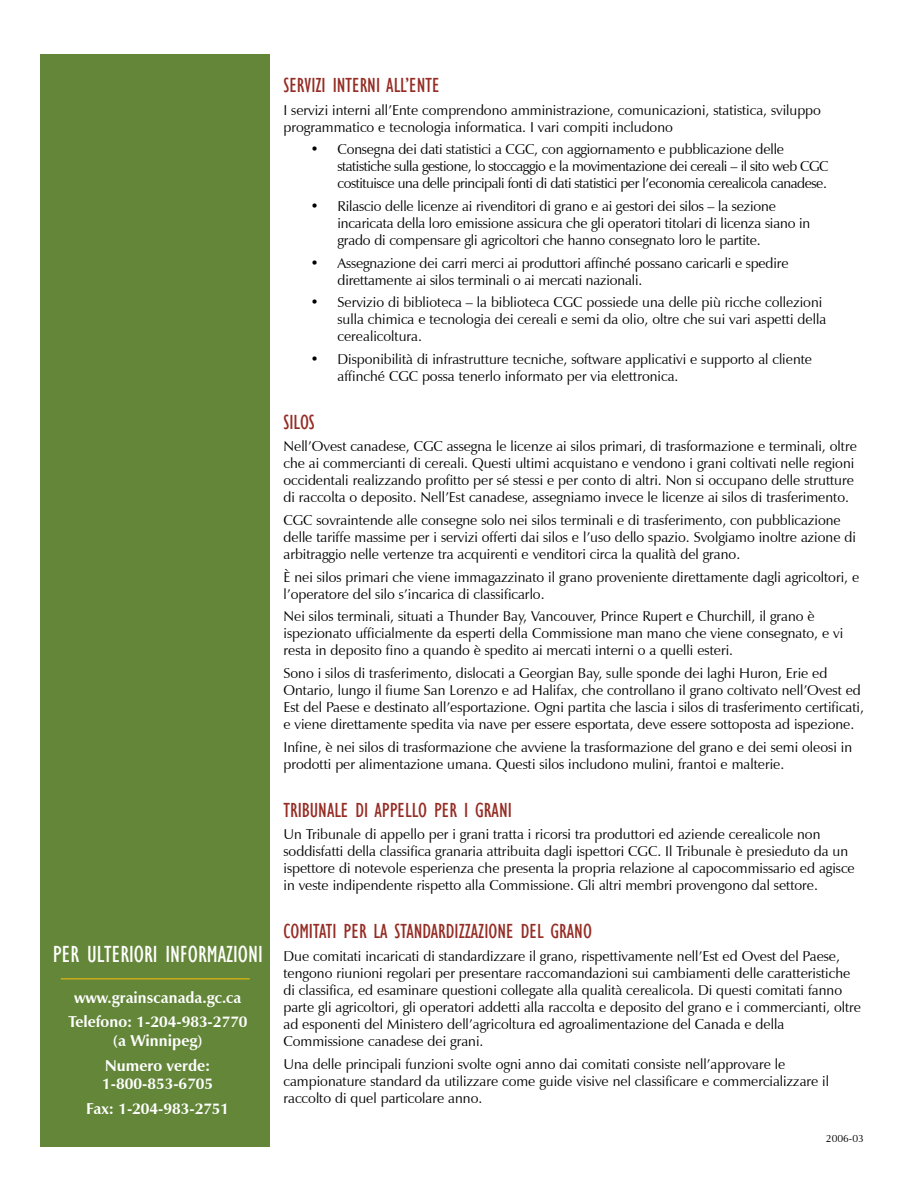
<style>
.page{position:relative;width:918px;height:1188px;background:#fff}
.page>*{position:absolute;margin:0;border:0;box-sizing:border-box;transform-origin:0 0}
.t1{font:condensed 24px "Gill Sans";color:#fff}
.t2{font:condensed 21px "Gill Sans";color:#952c24}
.t3{font:700 15.75px/24.3px "Zapf Humanist 601 BT";color:#fff;text-align:center}
.t4{font:14.25px/17.1px "Zapf Humanist 601 BT";color:#000}
.t5{font:14.25px/17.1px "Zapf Humanist 601 BT";letter-spacing:-.03em;color:#000}
.t6{font:10.5px "Zapf Humanist 601 BT";color:#000}
</style>
<div class="page">
<div style="left:40px;top:54px;width:230px;height:1093px;background:#638638"></div>
<hr style="left:61px;top:978px;width:189px;height:2px;background:#c9ac19">
<h1 class="t1" style="left:53px;top:941px;width:212px">PER ULTERIORI INFORMAZIONI</h1>
<p class="t3" style="left:68px;top:986px;width:181px">www.grainscanada.gc.ca<br>Telefono: 1-204-983-2770</p>
<p class="t3" style="left:105px;top:1029px;width:107px">(a Winnipeg)<br>Numero verde:</p>
<p class="t3" style="left:86px;top:1072px;width:144px">1-800-853-6705<br>Fax: 1-204-983-2751</p>
<h2 class="t2" style="left:284px;top:74px;width:158px">SERVIZI INTERNI ALL’ENTE</h2>
<p class="t4" style="left:284px;top:101px;width:539px">I servizi interni all’Ente comprendono amministrazione, comunicazioni, statistica, sviluppo programmatico e tecnologia informatica. I vari compiti includono</p>
<p class="t5" style="left:338px;top:141px;width:492px;text-indent:-27px">• Consegna dei dati statistici a CGC, con aggiornamento e pubblicazione delle statistiche sulla gestione, lo stoccaggio e la movimentazione dei cereali – il sito web CGC costituisce una delle principali fonti di dati statistici per l’economia cerealicola canadese.</p>
<p class="t4" style="left:338px;top:197px;width:474px;text-indent:-27px">• Rilascio delle licenze ai rivenditori di grano e ai gestori dei silos – la sezione incaricata della loro emissione assicura che gli operatori titolari di licenza siano in grado di compensare gli agricoltori che hanno consegnato loro le partite.</p>
<p class="t4" style="left:338px;top:254px;width:453px;text-indent:-27px">• Assegnazione dei carri merci ai produttori affinché possano caricarli e spedire direttamente ai silos terminali o ai mercati nazionali.</p>
<p class="t4" style="left:338px;top:294px;width:490px;text-indent:-27px">• Servizio di biblioteca – la biblioteca CGC possiede una delle più ricche collezioni sulla chimica e tecnologia dei cereali e semi da olio, oltre che sui vari aspetti della cerealicoltura.</p>
<p class="t4" style="left:338px;top:350px;width:476px;text-indent:-27px">• Disponibilità di infrastrutture tecniche, software applicativi e supporto al cliente affinché CGC possa tenerlo informato per via elettronica.</p>
<h2 class="t2" style="left:284px;top:410px;width:33px">SILOS</h2>
<p class="t4" style="left:284px;top:438px;width:575px">Nell’Ovest canadese, CGC assegna le licenze ai silos primari, di trasformazione e terminali, oltre che ai commercianti di cereali. Questi ultimi acquistano e vendono i grani coltivati nelle regioni occidentali realizzando profitto per sé stessi e per conto di altri. Non si occupano delle strutture di raccolta o deposito. Nell’Est canadese, assegniamo invece le licenze ai silos di trasferimento.</p>
<p class="t4" style="left:284px;top:512px;width:574px">CGC sovraintende alle consegne solo nei silos terminali e di trasferimento, con pubblicazione delle tariffe massime per i servizi offerti dai silos e l’uso dello spazio. Svolgiamo inoltre azione di arbitraggio nelle vertenze tra acquirenti e venditori circa la qualità del grano.</p>
<p class="t4" style="left:284px;top:568px;width:577px">È nei silos primari che viene immagazzinato il grano proveniente direttamente dagli agricoltori, e l’operatore del silo s’incarica di classificarlo.</p>
<p class="t4" style="left:284px;top:608px;width:561px">Nei silos terminali, situati a Thunder Bay, Vancouver, Prince Rupert e Churchill, il grano è ispezionato ufficialmente da esperti della Commissione man mano che viene consegnato, e vi resta in deposito fino a quando è spedito ai mercati interni o a quelli esteri.</p>
<p class="t4" style="left:284px;top:665px;width:582px">Sono i silos di trasferimento, dislocati a Georgian Bay, sulle sponde dei laghi Huron, Erie ed Ontario, lungo il fiume San Lorenzo e ad Halifax, che controllano il grano coltivato nell’Ovest ed Est del Paese e destinato all’esportazione. Ogni partita che lascia i silos di trasferimento certificati, e viene direttamente spedita via nave per essere esportata, deve essere sottoposta ad ispezione.</p>
<p class="t4" style="left:284px;top:738px;width:570px">Infine, è nei silos di trasformazione che avviene la trasformazione del grano e dei semi oleosi in prodotti per alimentazione umana. Questi silos includono mulini, frantoi e malterie.</p>
<h2 class="t2" style="left:284px;top:798px;width:230px">TRIBUNALE DI APPELLO PER I GRANI</h2>
<p class="t4" style="left:284px;top:826px;width:573px">Un Tribunale di appello per i grani tratta i ricorsi tra produttori ed aziende cerealicole non soddisfatti della classifica granaria attribuita dagli ispettori CGC. Il Tribunale è presieduto da un ispettore di notevole esperienza che presenta la propria relazione al capocommissario ed agisce in veste indipendente rispetto alla Commissione. Gli altri membri provengono dal settore.</p>
<h2 class="t2" style="left:284px;top:920px;width:310px">COMITATI PER LA STANDARDIZZAZIONE DEL GRANO</h2>
<p class="t4" style="left:284px;top:947px;width:579px">Due comitati incaricati di standardizzare il grano, rispettivamente nell’Est ed Ovest del Paese, tengono riunioni regolari per presentare raccomandazioni sui cambiamenti delle caratteristiche di classifica, ed esaminare questioni collegate alla qualità cerealicola. Di questi comitati fanno parte gli agricoltori, gli operatori addetti alla raccolta e deposito del grano e i commercianti, oltre ad esponenti del Ministero dell’agricoltura ed agroalimentazione del Canada e della Commissione canadese dei grani.</p>
<p class="t4" style="left:284px;top:1055px;width:547px">Una delle principali funzioni svolte ogni anno dai comitati consiste nell’approvare le campionature standard da utilizzare come guide visive nel classificare e commercializzare il raccolto di quel particolare anno.</p>
<p class="t6" style="left:826px;top:1132px;width:40px">2006-03</p>
</div>
